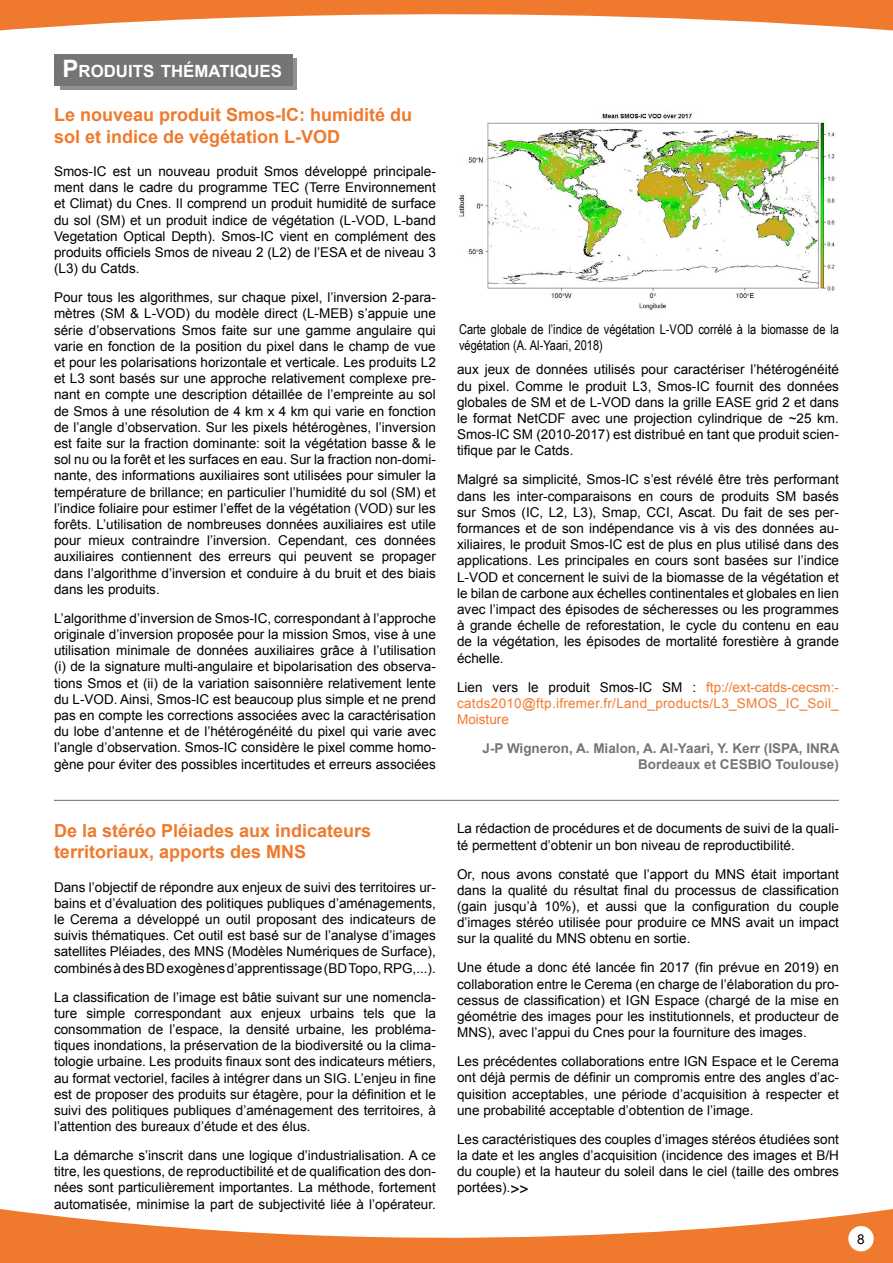
<style>
.page{position:relative;width:893px;height:1263px;background:#fff}
.page>*{position:absolute;margin:0;border:0;box-sizing:border-box;transform-origin:0 0}
.t1{font:700 18px/21.6px "Arial";color:#ef7a2e}
.t2{font:700 16.8px "Arial";color:#fff}
.t3{font:13.5px/16.2px "Arial";color:#000;text-align:justify}
.t4{font:13.5px/16.2px "Arial";letter-spacing:.02em;color:#f17b2e;text-align:justify}
.t5{font:13.5px/16.2px "Arial Narrow";color:#000}
.t6{font:700 13.5px/16.2px "Arial";color:#757575;text-align:right}
.s1{font-size:24px}
.s2{color:#000}
.s3{font-size:16.5px}
</style>
<div class="page">
<svg style="left:0;top:0;width:893px;height:30px"></svg>
<div style="left:54px;top:54px;width:238px;height:32px;background:#757575"></div>
<div style="left:60px;top:58px;width:237px;height:32px;background:#757575"></div>
<hr style="left:54px;top:800px;width:785px;height:1px;background:#757575">
<img style="left:458px;top:112px;width:379px;height:198px">
<svg style="left:0;top:1209px;width:893px;height:54px;fill:#ef7a2e"></svg>
<div style="left:848px;top:1226px;width:26px;height:25px;background:#fff;border-radius:50%"></div>
<p class="t2" style="left:63px;top:60px;width:221px"><span class="s1">P</span> RODUITS THÉMATIQUES</p>
<h1 class="t1" style="left:54px;top:105px;width:360px">Le nouveau produit Smos-IC: humidité du sol et indice de végétation L-VOD</h1>
<p class="t3" style="left:54px;top:163px;width:383px">Smos-IC est un nouveau produit Smos développé principale&shy;ment dans le cadre du programme TEC (Terre Environnement et Climat) du Cnes. Il comprend un produit humidité de surface du sol (SM) et un produit indice de végétation (L-VOD, L-band Vegetation Optical Depth). Smos-IC vient en complément des produits officiels Smos de niveau 2 (L2) de l’ESA et de niveau 3 (L3) du Catds.</p>
<p class="t3" style="left:54px;top:289px;width:383px">Pour tous les algorithmes, sur chaque pixel, l’inversion 2-para&shy;mètres (SM &amp; L-VOD) du modèle direct (L-MEB) s’appuie une série d’observations Smos faite sur une gamme angulaire qui varie en fonction de la position du pixel dans le champ de vue et pour les polarisations horizontale et verticale. Les produits L2 et L3 sont basés sur une approche relativement complexe pre&shy;nant en compte une description détaillée de l’empreinte au sol de Smos à une résolution de 4 km x 4 km qui varie en fonction de l’angle d’observation. Sur les pixels hétérogènes, l’inversion est faite sur la fraction dominante: soit la végétation basse &amp; le sol nu ou la forêt et les surfaces en eau. Sur la fraction non-domi&shy;nante, des informations auxiliaires sont utilisées pour simuler la température de brillance; en particulier l’humidité du sol (SM) et l’indice foliaire pour estimer l’effet de la végétation (VOD) sur les forêts. L’utilisation de nombreuses données auxiliaires est utile pour mieux contraindre l’inversion. Cependant, ces données auxiliaires contiennent des erreurs qui peuvent se propager dans l’algorithme d’inversion et conduire à du bruit et des biais dans les produits.</p>
<p class="t3" style="left:54px;top:610px;width:383px">L’algorithme d’inversion de Smos-IC, correspondant à l’approche originale d’inversion proposée pour la mission Smos, vise à une utilisation minimale de données auxiliaires grâce à l’utilisation (i) de la signature multi-angulaire et bipolarisation des observa&shy;tions Smos et (ii) de la variation saisonnière relativement lente du L-VOD. Ainsi, Smos-IC est beaucoup plus simple et ne prend pas en compte les corrections associées avec la caractérisation du lobe d’antenne et de l’hétérogénéité du pixel qui varie avec l’angle d’observation. Smos-IC considère le pixel comme homo&shy;gène pour éviter des possibles incertitudes et erreurs associées</p>
<h1 class="t1" style="left:54px;top:820px;width:319px">De la stéréo Pléiades aux indicateurs territoriaux, apports des MNS</h1>
<p class="t3" style="left:54px;top:879px;width:383px">Dans l’objectif de répondre aux enjeux de suivi des territoires ur&shy;bains et d’évaluation des politiques publiques d’aménagements, le Cerema a développé un outil proposant des indicateurs de suivis thématiques. Cet outil est basé sur de l’analyse d’images satellites Pléiades, des MNS (Modèles Numériques de Surface), combinés à des BD exogènes d’apprentissage (BD Topo, RPG,...).</p>
<p class="t3" style="left:54px;top:989px;width:383px">La classification de l’image est bâtie suivant sur une nomencla&shy;ture simple correspondant aux enjeux urbains tels que la consommation de l’espace, la densité urbaine, les probléma&shy;tiques inondations, la préservation de la biodiversité ou la clima&shy;tologie urbaine. Les produits finaux sont des indicateurs métiers, au format vectoriel, faciles à intégrer dans un SIG. L’enjeu in fine est de proposer des produits sur étagère, pour la définition et le suivi des politiques publiques d’aménagement des territoires, à l’attention des bureaux d’étude et des élus.</p>
<p class="t3" style="left:54px;top:1147px;width:383px">La démarche s’inscrit dans une logique d’industrialisation. A ce titre, les questions, de reproductibilité et de qualification des don&shy;nées sont particulièrement importantes. La méthode, fortement automatisée, minimise la part de subjectivité liée à l’opérateur.</p>
<p class="t5" style="left:459px;top:320px;width:381px">Carte globale de l’indice de végétation L-VOD corrélé à la biomasse de la végétation (A. Al-Yaari, 2018)</p>
<p class="t3" style="left:457px;top:362px;width:383px">aux jeux de données utilisés pour caractériser l’hétérogénéité du pixel. Comme le produit L3, Smos-IC fournit des données globales de SM et de L-VOD dans la grille EASE grid 2 et dans le format NetCDF avec une projection cylindrique de ~25 km.<br>Smos-IC SM (2010-2017) est distribué en tant que produit scien&shy;tifique par le Catds.</p>
<p class="t3" style="left:457px;top:472px;width:383px">Malgré sa simplicité, Smos-IC s’est révélé être très performant dans les inter-comparaisons en cours de produits SM basés sur Smos (IC, L2, L3), Smap, CCI, Ascat. Du fait de ses per&shy;formances et de son indépendance vis à vis des données au&shy;xiliaires, le produit Smos-IC est de plus en plus utilisé dans des applications. Les principales en cours sont basées sur l’indice L-VOD et concernent le suivi de la biomasse de la végétation et le bilan de carbone aux échelles continentales et globales en lien avec l’impact des épisodes de sécheresses ou les programmes à grande échelle de reforestation, le cycle du contenu en eau de la végétation, les épisodes de mortalité forestière à grande échelle.</p>
<p class="t4" style="left:457px;top:679px;width:383px"><span class="s2">Lien vers le produit Smos-IC SM :</span> ftp://ext-catds-cecsm:- catds2010@ftp.ifremer.fr/Land_products/L3_SMOS_IC_Soil_ Moisture</p>
<p class="t6" style="left:482px;top:740px;width:358px">J-P Wigneron, A. Mialon, A. Al-Yaari, Y. Kerr (ISPA, INRA<br>Bordeaux et CESBIO Toulouse)</p>
<p class="t3" style="left:457px;top:821px;width:383px">La rédaction de procédures et de documents de suivi de la quali&shy;té permettent d’obtenir un bon niveau de reproductibilité.</p>
<p class="t3" style="left:457px;top:866px;width:383px">Or, nous avons constaté que l’apport du MNS était important dans la qualité du résultat final du processus de classification (gain jusqu’à 10%), et aussi que la configuration du couple d’images stéréo utilisée pour produire ce MNS avait un impact sur la qualité du MNS obtenu en sortie.</p>
<p class="t3" style="left:457px;top:960px;width:383px">Une étude a donc été lancée fin 2017 (fin prévue en 2019) en collaboration entre le Cerema (en charge de l’élaboration du pro&shy;cessus de classification) et IGN Espace (chargé de la mise en géométrie des images pour les institutionnels, et producteur de MNS), avec l’appui du Cnes pour la fourniture des images.</p>
<p class="t3" style="left:457px;top:1053px;width:383px">Les précédentes collaborations entre IGN Espace et le Cerema ont déjà permis de définir un compromis entre des angles d’ac&shy;quisition acceptables, une période d’acquisition à respecter et une probabilité acceptable d’obtention de l’image.</p>
<p class="t3" style="left:457px;top:1131px;width:383px">Les caractéristiques des couples d’images stéréos étudiées sont la date et les angles d’acquisition (incidence des images et B/H du couple) et la hauteur du soleil dans le ciel (taille des ombres portées).<span class="s3">&gt;&gt;</span></p>
<p class="t3" style="left:857px;top:1231px;width:9px">8</p>
</div>
